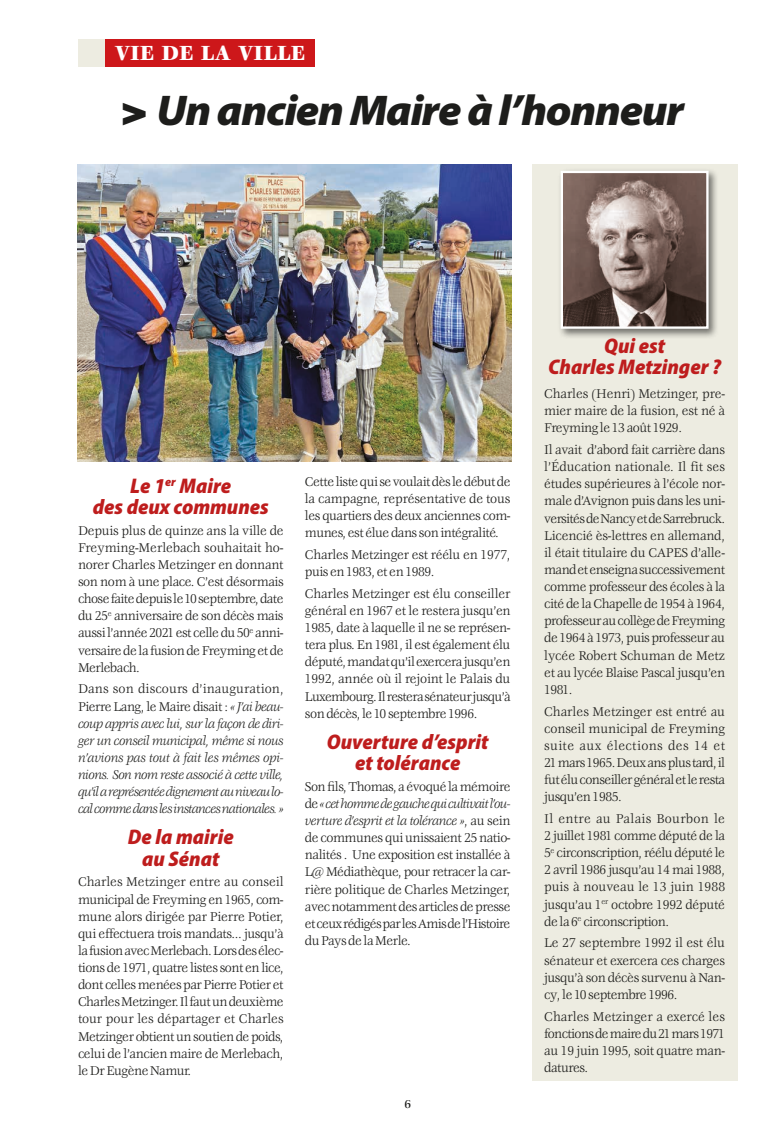
<style>
.page{position:relative;width:780px;height:1134px;background:#fff}
.page>*{position:absolute;margin:0;border:0;box-sizing:border-box;transform-origin:0 0}
.t1{font:italic 900 43.25px "Myriad Pro";letter-spacing:-.03em;color:#1d1d1b;scale:1.04 1}
.t2{font:900 22.5px "Veljovic Std";color:#fff;scale:.94 1}
.t3{font:italic 900 semi-condensed 21.25px/21.2px "Myriad Pro";color:#be1d1d;text-align:center}
.t4{font:14px/17.1px "Veljovic Std";letter-spacing:-.035em;color:#1d1d1b;text-align:justify;scale:.94 1}
.t5{font:italic 14px/17.1px "Veljovic Std";letter-spacing:-.04em;color:#1d1d1b;text-align:justify;scale:.94 1}
.t6{font:14px/17.1px "Veljovic Std";letter-spacing:-.015em;color:#1d1d1b;scale:.94 1}
.t7{font:500 12.5px "Veljovic Std";color:#1d1d1b}
.s1{font-family:"Helvetica Neue LT Std"}
.s2{font-style:normal}
.s3{font-style:italic}
</style>
<div class="page">
<div style="left:531px;top:165px;width:206px;height:916px;background:#edece1"></div>
<div style="left:78px;top:39px;width:27px;height:27px;background:#edece1"></div>
<div style="left:105px;top:39px;width:209px;height:27px;background:#cd171a"></div>
<img style="left:78px;top:165px;width:433px;height:296px">
<div style="left:557px;top:167px;width:162px;height:172px;background:#1d1d1b;opacity:.6"></div>
<img style="left:563px;top:174px;width:142px;height:152px">
<div style="left:560px;top:171px;width:148px;height:158px;border:2px solid #fff"></div>
<h2 class="t2" style="left:114px;top:40px;width:204px">VIE DE LA VILLE</h2>
<h1 class="t1" style="left:121px;top:81px;width:543px"><span class="s1">&gt;</span> Un ancien Maire à l’honneur</h1>
<h3 class="t3" style="left:93px;top:475px;width:178px">Le 1<sup>er</sup> Maire<br>des deux communes</h3>
<p class="t4" style="left:78px;top:522px;width:220px">Depuis plus de quinze ans la ville de Freyming-Merlebach souhaitait ho&shy;norer Charles Metzinger en donnant son nom à une place. C’est désormais chose faite depuis le 10 septembre, date du 25<sup>e</sup> anniversaire de son décès mais aussi l’année 2021 est celle du 50<sup>e</sup> anni&shy;versaire de la fusion de Freyming et de Merlebach.</p>
<p class="t5" style="left:78px;top:681px;width:220px"><span class="s2">Dans son discours d’inauguration, Pierre Lang, le Maire disait :</span> « J’ai beau&shy;coup appris avec lui, sur la façon de diri&shy;ger un conseil municipal, même si nous n’avions pas tout à fait les mêmes opi&shy;nions. Son nom reste associé à cette ville, qu’il a représentée dignement au niveau lo&shy;cal comme dans les instances nationales. »</p>
<h3 class="t3" style="left:128px;top:827px;width:107px">De la mairie au Sénat</h3>
<p class="t4" style="left:78px;top:874px;width:220px">Charles Metzinger entre au conseil municipal de Freyming en 1965, com&shy;mune alors dirigée par Pierre Potier, qui effectuera trois mandats... jusqu’à la fusion avec Merlebach. Lors des élec&shy;tions de 1971, quatre listes sont en lice, dont celles menées par Pierre Potier et Charles Metzinger. Il faut un deuxième tour pour les départager et Charles Metzinger obtient un soutien de poids, celui de l’ancien maire de Merlebach, le Dr Eugène Namur.</p>
<p class="t4" style="left:305px;top:474px;width:220px">Cette liste qui se voulait dès le début de la campagne, représentative de tous les quartiers des deux anciennes com&shy;munes, est élue dans son intégralité.</p>
<p class="t6" style="left:305px;top:547px;width:220px">Charles Metzinger est réélu en 1977, puis en 1983, et en 1989.</p>
<p class="t4" style="left:305px;top:586px;width:220px">Charles Metzinger est élu conseiller général en 1967 et le restera jusqu’en 1985, date à laquelle il ne se représen&shy;tera plus. En 1981, il est également élu député, mandat qu’il exercera jusqu’en 1992, année où il rejoint le Palais du Luxembourg. Il restera sénateur jusqu’à son décès, le 10 septembre 1996.</p>
<h3 class="t3" style="left:327px;top:731px;width:163px">Ouverture d’esprit et tolérance</h3>
<p class="t4" style="left:305px;top:778px;width:220px">Son fils, Thomas, a évoqué la mémoire de <span class="s3">« cet homme de gauche qui cultivait l’ou&shy;verture d’esprit et la tolérance »</span>, au sein de communes qui unissaient 25 natio&shy;nalités . Une exposition est installée à L@ Médiathèque, pour retracer la car&shy;rière politique de Charles Metzinger, avec notamment des articles de presse et ceux rédigés par les Amis de l’Histoire du Pays de la Merle.</p>
<p class="t7" style="left:404px;top:1097px;width:8px">6</p>
<h3 class="t3" style="left:548px;top:335px;width:174px">Qui est<br>Charles Metzinger ?</h3>
<p class="t4" style="left:544px;top:386px;width:194px">Charles (Henri) Metzinger, pre&shy;mier maire de la fusion, est né à Freyming le 13 août 1929.</p>
<p class="t4" style="left:544px;top:442px;width:194px">Il avait d’abord fait carrière dans l’Éducation nationale. Il fit ses études supérieures à l’école nor&shy;male d’Avignon puis dans les uni&shy;versités de Nancy et de Sarrebruck.<br>Licencié ès-lettres en allemand, il était titulaire du CAPES d’alle&shy;mand et enseigna successivement comme professeur des écoles à la cité de la Chapelle de 1954 à 1964, professeur au collège de Freyming de 1964 à 1973, puis professeur au lycée Robert Schuman de Metz et au lycée Blaise Pascal jusqu’en 1981.</p>
<p class="t4" style="left:544px;top:703px;width:194px">Charles Metzinger est entré au conseil municipal de Freyming suite aux élections des 14 et 21 mars 1965. Deux ans plus tard, il fut élu conseiller général et le resta jusqu’en 1985.</p>
<p class="t4" style="left:544px;top:811px;width:194px">Il entre au Palais Bourbon le 2 juillet 1981 comme député de la 5<sup>e</sup> circonscription, réélu député le 2 avril 1986 jusqu’au 14 mai 1988, puis à nouveau le 13 juin 1988 jusqu’au 1<sup>er</sup> octobre 1992 député de la 6<sup>e</sup> circonscription.</p>
<p class="t4" style="left:544px;top:935px;width:194px">Le 27 septembre 1992 il est élu sénateur et exercera ces charges jusqu’à son décès survenu à Nan&shy;cy, le 10 septembre 1996.</p>
<p class="t4" style="left:544px;top:1008px;width:194px">Charles Metzinger a exercé les fonctions de maire du 21 mars 1971 au 19 juin 1995, soit quatre man&shy;datures.</p>
</div>
